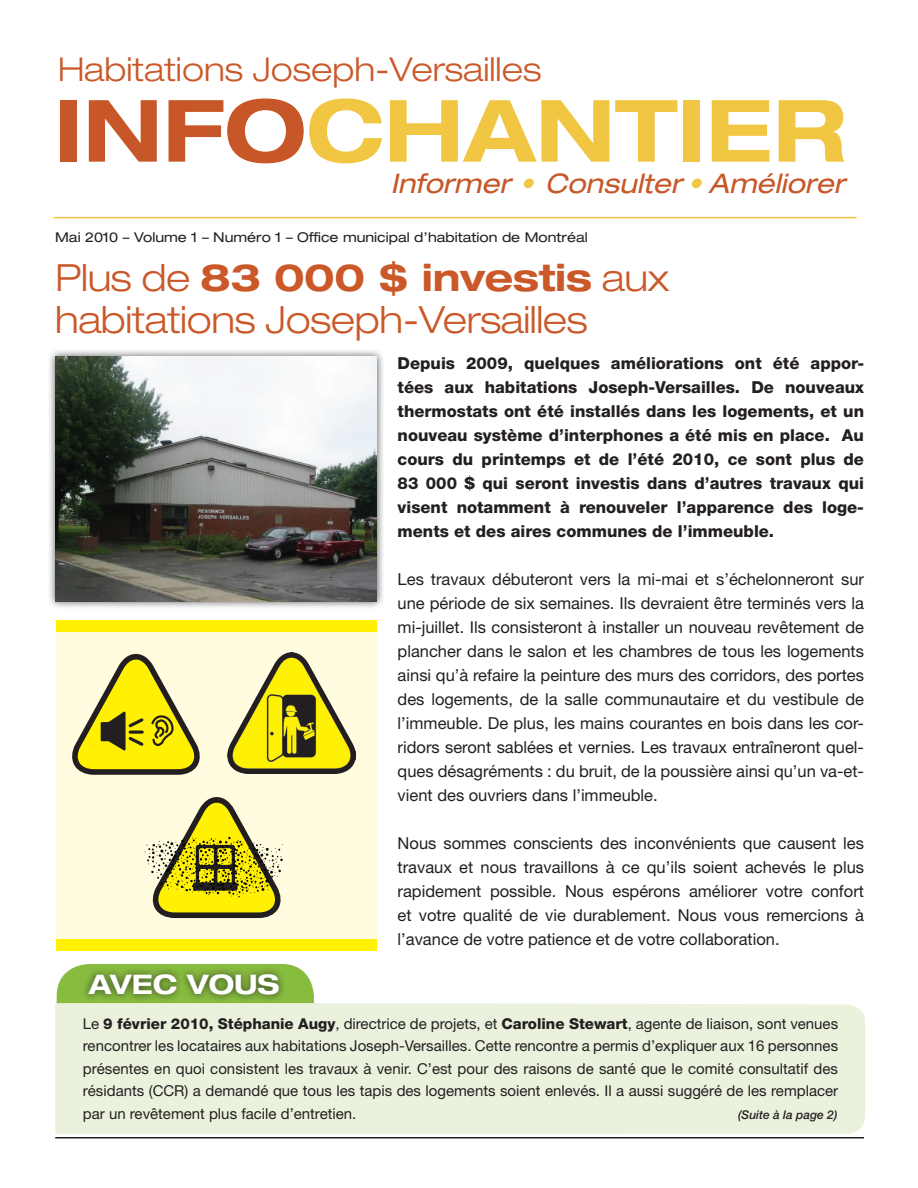
<style>
.page{position:relative;width:918px;height:1188px;background:#fff}
.page>*{position:absolute;margin:0;border:0;box-sizing:border-box;transform-origin:0 0}
.t1{font:700 expanded 86.1px "Helvetica Neue";color:#f0c642}
.t2{font:300 expanded 37.5px/42px "Helvetica Neue";letter-spacing:-.01em;color:#ca5828}
.t3{font:300 expanded 33px "Helvetica Neue";color:#ca5828}
.t4{font:italic expanded 27px "Helvetica Neue";color:#c75728}
.t5{font:700 expanded 27px "Helvetica Neue";color:#fff}
.t6{font:16.5px/24px "Helvetica Neue";color:#231f20;text-align:justify}
.t7{font:800 16.5px/24px "Helvetica Neue";color:#231f20;text-align:justify}
.t8{font:15px/22.5px "Helvetica Neue";color:#231f20;text-align:justify}
.t9{font:expanded 13.5px "Helvetica Neue";color:#231f20}
.t10{font:italic 500 12px "Helvetica Neue";color:#231f20}
.s1{color:#c75728}
.s2{color:#f0c642}
.s3{font-weight:700}
.s4{font-weight:800}
</style>
<div class="page">
<hr style="left:54px;top:217px;width:803px;height:1px;background:#f0c642">
<hr style="left:55px;top:1137px;width:809px;height:1px;background:#231f20">
<div style="left:47px;top:348px;width:338px;height:262px;background:#231f20;opacity:.75"></div>
<img style="left:55px;top:357px;width:322px;height:244px">
<svg style="left:57px;top:964px;width:257px;height:39px"></svg>
<div style="left:55px;top:1003px;width:810px;height:131px;background:#eaf2dd"></div>
<div style="left:80px;top:966px;width:206px;height:37px;background:#231f20;opacity:.75"></div>
<div style="left:56px;top:632px;width:321px;height:319px;background:#fffce0"></div>
<div style="left:56px;top:620px;width:321px;height:12px;background:#fff101"></div>
<div style="left:56px;top:939px;width:321px;height:12px;background:#fff101"></div>
<svg style="left:72px;top:654px;width:128px;height:121px"></svg>
<svg style="left:145px;top:797px;width:138px;height:121px"></svg>
<img style="left:228px;top:653px;width:128px;height:121px">
<h3 class="t3" style="left:58px;top:50px;width:485px">Habitations Joseph-Versailles</h3>
<h1 class="t1" style="left:55px;top:77px;width:793px"><span class="s1">INFO</span>CHANTIER</h1>
<h3 class="t4" style="left:390px;top:167px;width:463px">Informer <span class="s2">•</span> Consulter<span class="s2">•</span> Améliorer</h3>
<p class="t9" style="left:55px;top:229px;width:534px">Mai 2010 – Volume 1 – Numéro 1 – Office municipal d’habitation de Montréal</p>
<h2 class="t2" style="left:55px;top:257px;width:616px">Plus de <span class="s3">83 000 $ INVESTIS</span> aux habitations Joseph-Versailles</h2>
<p class="t7" style="left:398px;top:351px;width:468px">Depuis 2009, quelques améliorations ont été appor&shy;tées aux habitations Joseph-Versailles. De nouveaux thermostats ont été installés dans les logements, et un nouveau système d’interphones a été mis en place. Au cours du printemps et de l’été 2010, ce sont plus de 83 000 $ qui seront investis dans d’autres travaux qui visent notamment à renouveler l’apparence des loge&shy;ments et des aires communes de l’immeuble.</p>
<p class="t6" style="left:398px;top:567px;width:468px">Les travaux débuteront vers la mi-mai et s’échelonneront sur une période de six semaines. Ils devraient être terminés vers la mi-juillet. Ils consisteront à installer un nouveau revêtement de plancher dans le salon et les chambres de tous les logements ainsi qu’à refaire la peinture des murs des corridors, des portes des logements, de la salle communautaire et du vestibule de l’immeuble. De plus, les mains courantes en bois dans les cor&shy;ridors seront sablées et vernies. Les travaux entraîneront quel&shy;ques désagréments : du bruit, de la poussière ainsi qu’un va-et&shy;vient des ouvriers dans l’immeuble.</p>
<p class="t6" style="left:398px;top:831px;width:468px">Nous sommes conscients des inconvénients que causent les travaux et nous travaillons à ce qu’ils soient achevés le plus rapidement possible. Nous espérons améliorer votre confort et votre qualité de vie durablement. Nous vous remercions à l’avance de votre patience et de votre collaboration.</p>
<h3 class="t5" style="left:89px;top:968px;width:192px">AVEC VOUS</h3>
<p class="t8" style="left:83px;top:1012px;width:757px">Le <span class="s4">9 février 2010, Stéphanie Augy</span>, directrice de projets, et <span class="s4">Caroline Stewart</span>, agente de liaison, sont venues rencontrer les locataires aux habitations Joseph-Versailles. Cette rencontre a permis d’expliquer aux 16 personnes présentes en quoi consistent les travaux à venir. C’est pour des raisons de santé que le comité consultatif des résidants (CCR) a demandé que tous les tapis des logements soient enlevés. Il a aussi suggéré de les remplacer par un revêtement plus facile d’entretien.</p>
<p class="t10" style="left:738px;top:1108px;width:101px">(Suite à la page 2)</p>
</div>
